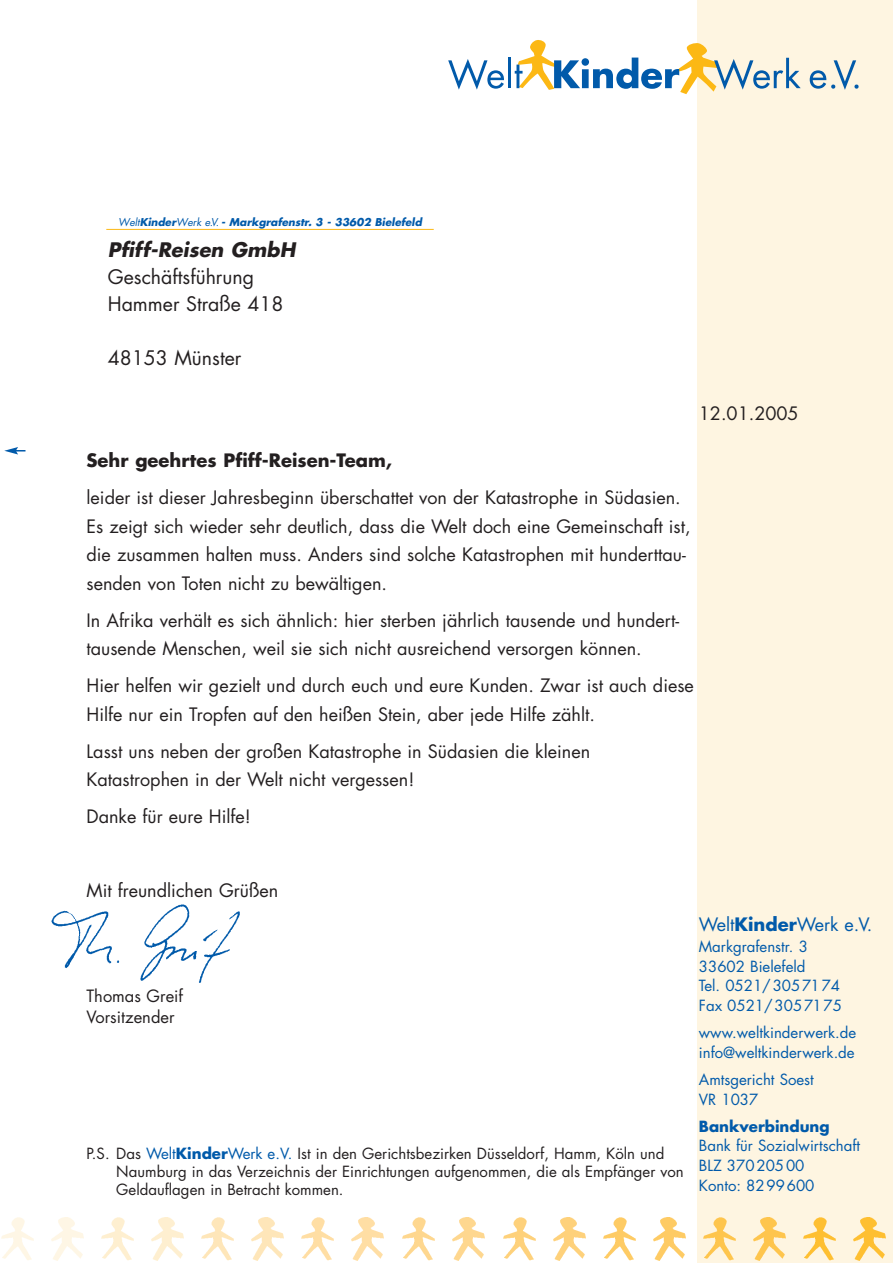
<style>
.page{position:relative;width:893px;height:1263px;background:#fff}
.page>*{position:absolute;margin:0;border:0;box-sizing:border-box;transform-origin:0 0}
.t1{font:19.5px/27px "Futura";color:#231f20}
.t2{font:italic 700 19.5px "Futura";color:#231f20}
.t3{font:18px/28.5px "Futura";color:#231f20}
.t4{font:700 18px "Futura";color:#231f20}
.t5{font:18px "Futura";color:#015aaa}
.t6{font:16.5px/21px "Futura";color:#231f20}
.t7{font:15px/19.6px "Futura";color:#015aaa}
.t8{font:15px/18px "Futura";color:#231f20}
.t9{font:700 15px "Futura";color:#015aaa}
.t10{font:italic 700 10.5px "Futura";color:#015aaa}
.s1{font-weight:400}
.s2{color:#015aaa}
.s3{font-weight:700;color:#015aaa}
.s4{font-weight:700}
</style>
<div class="page">
<div style="left:697px;top:0;width:196px;height:1263px;background:#fef5e1"></div>
<svg style="left:448px;top:59px;width:56px;height:31px"></svg>
<hr style="left:508px;top:58px;width:3px;height:30px;background:#015aaa">
<svg style="left:515px;top:40px;width:286px;height:54px"></svg>
<svg style="left:810px;top:60px;width:49px;height:30px"></svg>
<img style="left:1px;top:1218px;width:82px;height:42px">
<img style="left:102px;top:1218px;width:82px;height:42px">
<img style="left:202px;top:1218px;width:82px;height:42px">
<img style="left:302px;top:1218px;width:82px;height:42px">
<img style="left:402px;top:1218px;width:82px;height:42px">
<img style="left:503px;top:1218px;width:82px;height:42px">
<img style="left:603px;top:1218px;width:82px;height:42px">
<img style="left:703px;top:1218px;width:82px;height:42px">
<img style="left:804px;top:1218px;width:82px;height:42px">
<hr style="left:106px;top:229px;width:328px;height:1px;background:#fcb814">
<svg style="left:4px;top:447px;width:22px;height:7px"></svg>
<img style="left:51px;top:904px;width:189px;height:79px">
<p class="t10" style="left:118px;top:217px;width:305px"><span class="s1">Welt</span>Kinder<span class="s1">Werk e.V.</span> - Markgrafenstr. 3 - 33602 Bielefeld</p>
<p class="t2" style="left:108px;top:240px;width:189px">Pfiff-Reisen GmbH</p>
<p class="t1" style="left:108px;top:265px;width:177px">Geschäftsführung<br>Hammer Straße 418</p>
<p class="t1" style="left:108px;top:346px;width:135px">48153 Münster</p>
<p class="t3" style="left:699px;top:401px;width:101px">12.01.2005</p>
<p class="t4" style="left:87px;top:452px;width:307px">Sehr geehrtes Pfiff-Reisen-Team,</p>
<p class="t3" style="left:87px;top:485px;width:606px">leider ist dieser Jahresbeginn überschattet von der Katastrophe in Südasien.<br>Es zeigt sich wieder sehr deutlich, dass die Welt doch eine Gemeinschaft ist, die zusammen halten muss. Anders sind solche Katastrophen mit hunderttau&shy;senden von Toten nicht zu bewältigen.</p>
<p class="t3" style="left:87px;top:607px;width:594px">In Afrika verhält es sich ähnlich: hier sterben jährlich tausende und hundert&shy;tausende Menschen, weil sie sich nicht ausreichend versorgen können.</p>
<p class="t3" style="left:87px;top:673px;width:609px">Hier helfen wir gezielt und durch euch und eure Kunden. Zwar ist auch diese<br>Hilfe nur ein Tropfen auf den heißen Stein, aber jede Hilfe zählt.</p>
<p class="t3" style="left:87px;top:738px;width:505px">Lasst uns neben der großen Katastrophe in Südasien die kleinen<br>Katastrophen in der Welt nicht vergessen!</p>
<p class="t3" style="left:87px;top:804px;width:166px">Danke für eure Hilfe!</p>
<p class="t3" style="left:87px;top:878px;width:193px">Mit freundlichen Grüßen</p>
<p class="t6" style="left:87px;top:987px;width:98px">Thomas Greif<br>Vorsitzender</p>
<p class="t8" style="left:116px;top:1146px;width:569px;text-indent:-30px">P.S. Das <span class="s2">Welt</span><span class="s3">Kinder</span><span class="s2">Werk e.V.</span> Ist in den Gerichtsbezirken Düsseldorf, Hamm, Köln und<br>Naumburg in das Verzeichnis der Einrichtungen aufgenommen, die als Empfänger von<br>Geldauflagen in Betracht kommen.</p>
<p class="t5" style="left:699px;top:916px;width:175px">Welt<span class="s4">Kinder</span>Werk e.V.</p>
<p class="t7" style="left:699px;top:938px;width:145px">Markgrafenstr. 3<br>33602 Bielefeld<br>Tel. 0521/3057174<br>Fax 0521/3057175</p>
<p class="t7" style="left:699px;top:1024px;width:159px">www.weltkinderwerk.de info@weltkinderwerk.de</p>
<p class="t7" style="left:699px;top:1071px;width:116px">Amtsgericht Soest<br>VR 1037</p>
<p class="t9" style="left:699px;top:1119px;width:132px">Bankverbindung</p>
<p class="t7" style="left:699px;top:1137px;width:163px">Bank für Sozialwirtschaft<br>BLZ 37020500<br>Konto: 8299600</p>
</div>
